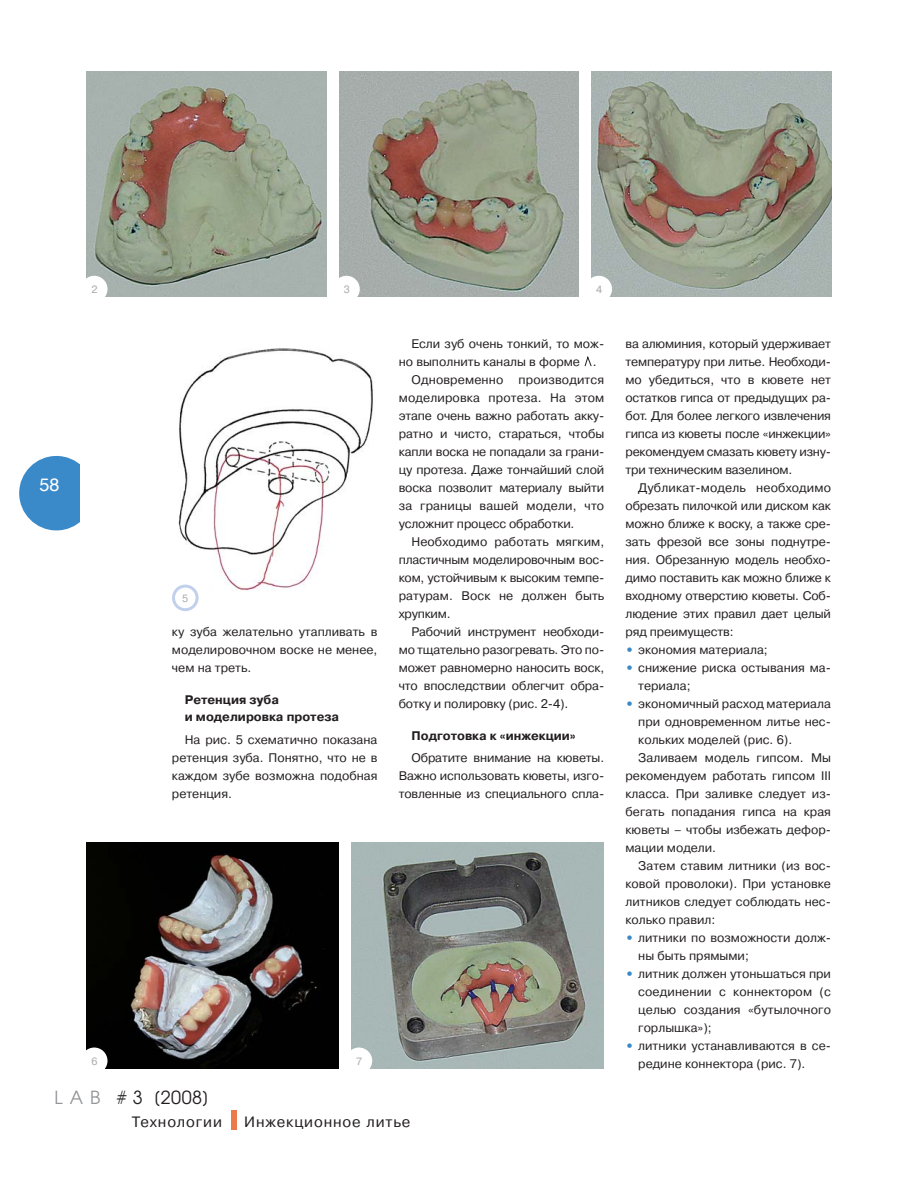
<style>
.page{position:relative;width:918px;height:1188px;background:#fff}
.page>*{position:absolute;margin:0;border:0;box-sizing:border-box;transform-origin:0 0}
.t1{font:18px "Avant Garde Gothic C";color:#231f20}
.t2{font:18px "Helvetica";color:#fff}
.t3{font:15px "Pragmatica C";letter-spacing:.06em;color:#231f20}
.t4{font:12.45px/18px "Pragmatica C";color:#231f20;text-align:justify}
.t5{font:700 12.45px/17px "Pragmatica C";color:#231f20}
.t6{font:10.5px "Pragmatica C";color:#a7a9ac}
.s1{color:#939598}
.s2{font-weight:700;color:#3a89c9}
</style>
<div class="page">
<div style="left:19px;top:456px;width:75px;height:74px;background:#3a89c9;border-radius:50%"></div>
<div style="left:80px;top:455px;width:38px;height:78px;background:#fff"></div>
<div style="left:231px;top:1111px;width:5px;height:19px;background:#eb7b4b"></div>
<img style="left:178px;top:348px;width:195px;height:243px">
<img style="left:352px;top:843px;width:252px;height:225px">
<img style="left:87px;top:843px;width:252px;height:225px">
<img style="left:339px;top:71px;width:240px;height:225px">
<img style="left:87px;top:71px;width:239px;height:225px">
<img style="left:592px;top:71px;width:239px;height:225px">
<div style="left:333px;top:276px;width:27px;height:26px;background:#fff;border-radius:50%"></div>
<div style="left:585px;top:276px;width:27px;height:26px;background:#fff;border-radius:50%"></div>
<div style="left:81px;top:276px;width:27px;height:26px;background:#fff;border-radius:50%"></div>
<svg style="left:172px;top:585px;width:27px;height:26px"></svg>
<div style="left:346px;top:1048px;width:26px;height:26px;background:#fff;border-radius:50%"></div>
<div style="left:81px;top:1048px;width:27px;height:26px;background:#fff;border-radius:50%"></div>
<svg style="left:584px;top:356px;width:8px;height:11px"></svg>
<h1 class="t2" style="left:39px;top:477px;width:22px">58</h1>
<p class="t6" style="left:92px;top:286px;width:8px">2</p>
<p class="t6" style="left:344px;top:286px;width:8px">3</p>
<p class="t6" style="left:596px;top:286px;width:8px">4</p>
<p class="t6" style="left:182px;top:594px;width:8px">5</p>
<p class="t4" style="left:172px;top:624px;width:207px">ку зуба желательно утапливать в моделировочном воске не менее, чем на треть.</p>
<p class="t5" style="left:185px;top:693px;width:156px">Ретенция зуба<br>и моделировка протеза</p>
<p class="t4" style="left:172px;top:732px;width:207px;text-indent:13px">На рис. 5 схематично показана ретенция зуба. Понятно, что не в каждом зубе возможна подобная ретенция.</p>
<p class="t4" style="left:412px;top:336px;width:194px">Если зуб очень тонкий, то мож-</p>
<p class="t4" style="left:399px;top:354px;width:199px">но выполнить каналы в форме .</p>
<p class="t4" style="left:412px;top:372px;width:194px">Одновременно производится</p>
<p class="t4" style="left:399px;top:390px;width:207px">моделировка протеза. На этом</p>
<p class="t4" style="left:399px;top:408px;width:207px">этапе очень важно работать акку-</p>
<p class="t4" style="left:399px;top:426px;width:207px">ратно и чисто, стараться, чтобы</p>
<p class="t4" style="left:399px;top:444px;width:207px">капли воска не попадали за грани-</p>
<p class="t4" style="left:399px;top:462px;width:207px">цу протеза. Даже тончайший слой</p>
<p class="t4" style="left:399px;top:480px;width:207px">воска позволит материалу выйти</p>
<p class="t4" style="left:399px;top:498px;width:207px">за границы вашей модели, что</p>
<p class="t4" style="left:399px;top:516px;width:177px">усложнит процесс обработки.</p>
<p class="t4" style="left:412px;top:534px;width:194px">Необходимо работать мягким,</p>
<p class="t4" style="left:399px;top:552px;width:207px">пластичным моделировочным вос-</p>
<p class="t4" style="left:399px;top:570px;width:207px">ком, устойчивым к высоким темпе-</p>
<p class="t4" style="left:399px;top:588px;width:207px">ратурам. Воск не должен быть</p>
<p class="t4" style="left:399px;top:606px;width:53px">хрупким.</p>
<p class="t4" style="left:412px;top:624px;width:194px">Рабочий инструмент необходи-</p>
<p class="t4" style="left:399px;top:642px;width:207px">мо тщательно разогревать. Это по-</p>
<p class="t4" style="left:399px;top:660px;width:207px">может равномерно наносить воск,</p>
<p class="t4" style="left:399px;top:678px;width:207px">что впоследствии облегчит обра-</p>
<p class="t4" style="left:399px;top:696px;width:171px">ботку и полировку (рис. 2-4).</p>
<p class="t5" style="left:412px;top:729px;width:166px">Подготовка к «инжекции»</p>
<p class="t4" style="left:399px;top:750px;width:207px;text-indent:13px">Обратите внимание на кюветы.<br>Важно использовать кюветы, изго&shy;товленные из специального спла-</p>
<p class="t6" style="left:92px;top:1058px;width:8px">6</p>
<p class="t6" style="left:356px;top:1058px;width:8px">7</p>
<h1 class="t1" style="left:54px;top:1089px;width:156px"><span class="s1">L A B</span> # 3 [2008]</h1>
<p class="t3" style="left:132px;top:1116px;width:92px">Технологии</p>
<p class="t3" style="left:244px;top:1116px;width:168px">Инжекционное литье</p>
<p class="t4" style="left:626px;top:336px;width:207px">ва алюминия, который удерживает температуру при литье. Необходи&shy;мо убедиться, что в кювете нет остатков гипса от предыдущих ра&shy;бот. Для более легкого извлечения гипса из кюветы после «инжекции» рекомендуем смазать кювету изну&shy;три техническим вазелином.</p>
<p class="t4" style="left:626px;top:480px;width:207px;text-indent:13px">Дубликат-модель необходимо обрезать пилочкой или диском как можно ближе к воску, а также сре&shy;зать фрезой все зоны поднутре&shy;ния. Обрезанную модель необхо&shy;димо поставить как можно ближе к входному отверстию кюветы. Соб&shy;людение этих правил дает целый ряд преимуществ:</p>
<p class="t4" style="left:626px;top:642px;width:144px"><span class="s2">•</span> экономия материала;</p>
<p class="t4" style="left:638px;top:660px;width:194px;text-indent:-13px"><span class="s2">•</span> снижение риска остывания ма&shy;териала;</p>
<p class="t4" style="left:626px;top:696px;width:207px"><span class="s2">•</span> экономичный расход материала</p>
<p class="t4" style="left:638px;top:714px;width:194px">при одновременном литье нес-</p>
<p class="t4" style="left:638px;top:732px;width:156px">кольких моделей (рис. 6).</p>
<p class="t4" style="left:638px;top:750px;width:194px">Заливаем модель гипсом. Мы</p>
<p class="t4" style="left:626px;top:768px;width:207px">рекомендуем работать гипсом III</p>
<p class="t4" style="left:626px;top:786px;width:207px">класса. При заливке следует из-</p>
<p class="t4" style="left:626px;top:804px;width:207px">бегать попадания гипса на края</p>
<p class="t4" style="left:626px;top:822px;width:207px">кюветы – чтобы избежать дефор-</p>
<p class="t4" style="left:626px;top:840px;width:92px">мации модели.</p>
<p class="t4" style="left:638px;top:858px;width:194px">Затем ставим литники (из вос-</p>
<p class="t4" style="left:626px;top:876px;width:207px">ковой проволоки). При установке</p>
<p class="t4" style="left:626px;top:894px;width:207px">литников следует соблюдать нес-</p>
<p class="t4" style="left:626px;top:912px;width:91px">колько правил:</p>
<p class="t4" style="left:638px;top:930px;width:194px;text-indent:-13px"><span class="s2">•</span> литники по возможности долж&shy;ны быть прямыми;</p>
<p class="t4" style="left:638px;top:966px;width:194px;text-indent:-13px"><span class="s2">•</span> литник должен утоньшаться при соединении с коннектором (с целью создания «бутылочного горлышка»);</p>
<p class="t4" style="left:638px;top:1038px;width:194px;text-indent:-13px"><span class="s2">•</span> литники устанавливаются в се&shy;редине коннектора (рис. 7).</p>
</div>
